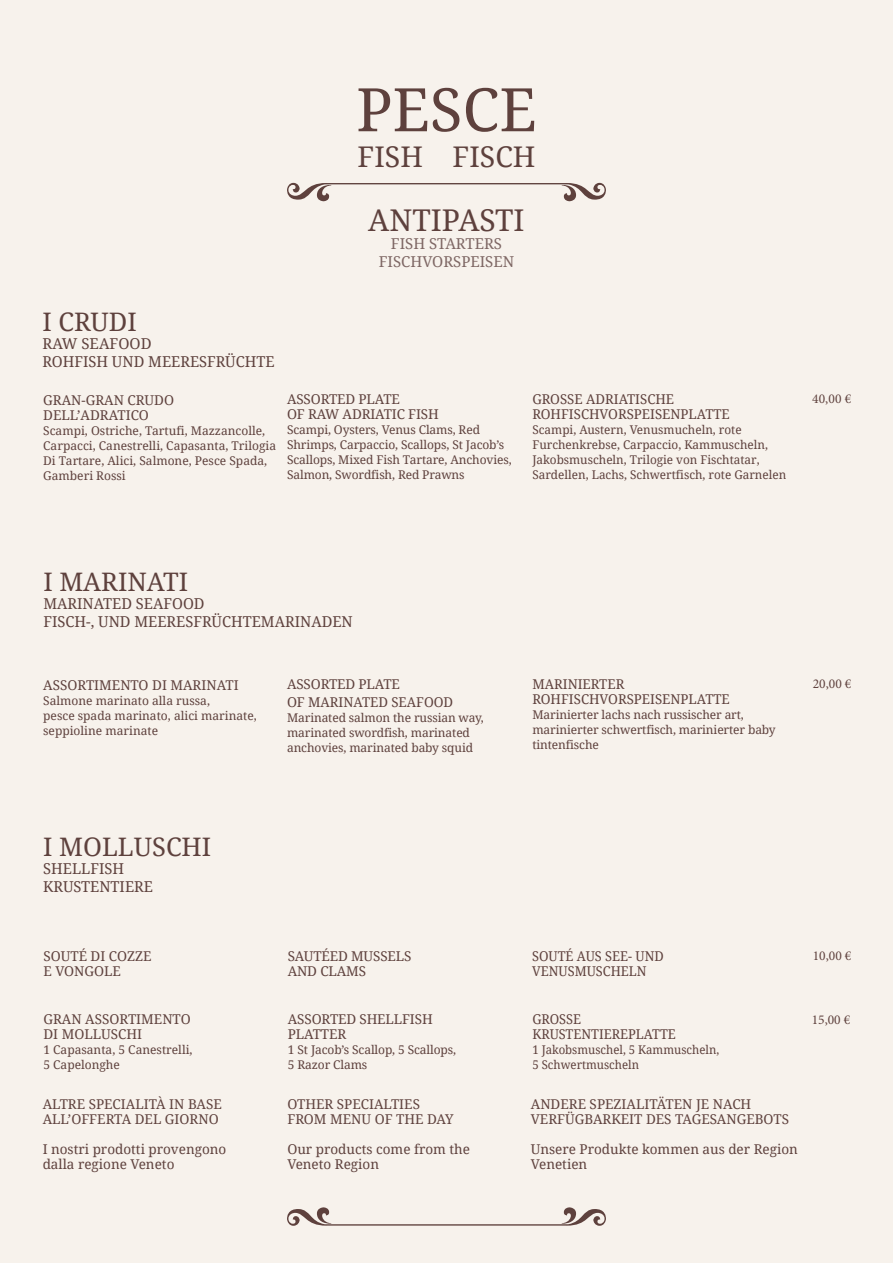
<style>
.page{position:relative;width:893px;height:1263px;background:#f7f2ec}
.page>*{position:absolute;margin:0;border:0;box-sizing:border-box;transform-origin:0 0}
.t1{font:60px "Droid Serif";color:#5e413d}
.t2{font:30px "Droid Serif";color:#5e413d}
.t3{font:28.5px "Droid Serif";color:#5e413d}
.t4{font:25.5px "Droid Serif";color:#5e413d}
.t5{font:15px/18px "Droid Serif";color:#5e413d}
.t6{font:15px/18px "Droid Serif";color:#7e6764;text-align:center}
.t7{font:13.5px/15px "Droid Serif";color:#5e413d}
.t8{font:13.5px/15px "Droid Serif";color:#5e413d;scale:.95 1}
.t9{font:13.5px "Minion Pro";color:#5e413d}
.t10{font:12px/15px "Droid Serif";color:#5e413d}
.t11{font:12px/15px "Droid Serif";color:#5e413d;scale:.95 1}
</style>
<div class="page">
<svg style="left:287px;top:183px;width:319px;height:18px"></svg>
<svg style="left:287px;top:1207px;width:319px;height:19px"></svg>
<h1 class="t1" style="left:356px;top:75px;width:182px">PESCE</h1>
<h3 class="t3" style="left:358px;top:141px;width:179px">FISH Fisch</h3>
<h2 class="t2" style="left:368px;top:204px;width:158px">ANTIPASTI</h2>
<p class="t6" style="left:379px;top:235px;width:75px">Fish starters<br>Fischvorspeisen</p>
<h3 class="t4" style="left:43px;top:307px;width:96px">I CRUDI</h3>
<p class="t5" style="left:43px;top:335px;width:130px">RAW SEAFOOD<br>Rohfish und Meeresfr</p>
<p class="t5" style="left:225px;top:353px;width:41px">üchte</p>
<p class="t7" style="left:43px;top:392px;width:20px">Gran</p>
<p class="t7" style="left:82px;top:392px;width:15px">-gran</p>
<p class="t7" style="left:128px;top:392px;width:10px">cru</p>
<p class="t7" style="left:154px;top:392px;width:21px">do</p>
<p class="t7" style="left:43px;top:407px;width:66px">dell’adratic</p>
<p class="t7" style="left:139px;top:407px;width:12px">o</p>
<p class="t10" style="left:43px;top:423px;width:234px">Scampi, Ostriche, Tartufi, Mazzancolle, Carpacci, Canestrelli, Capasanta, Trilogia Di Tartare, Alici, Salmone, Pesce Spada, Gamberi Rossi</p>
<p class="t7" style="left:287px;top:392px;width:152px">ASSORTED PLATE<br>OF RAW ADRIATIC FISH</p>
<p class="t10" style="left:287px;top:422px;width:226px">Scampi, Oysters, Venus Clams, Red Shrimps, Carpaccio, Scallops, St Jacob’s Scallops, Mixed Fish Tartare, Anchovies, Salmon, Swordfish, Red Prawns</p>
<p class="t7" style="left:532px;top:392px;width:81px">GroSSe Adriatisc</p>
<p class="t7" style="left:655px;top:392px;width:19px">he</p>
<p class="t7" style="left:532px;top:407px;width:37px">Rohfisc</p>
<p class="t7" style="left:589px;top:407px;width:38px">hvorspeisenp</p>
<p class="t7" style="left:689px;top:407px;width:18px">latte</p>
<p class="t10" style="left:532px;top:422px;width:255px">Scampi, Austern, Venusmucheln, rote Furchenkrebse, Carpaccio, Kammuscheln, Jakobsmuscheln, Trilogie von Fischtatar, Sardellen, Lachs, Schwertfisch, rote Garnelen</p>
<p class="t9" style="left:812px;top:390px;width:41px">40,00 €</p>
<h3 class="t4" style="left:43px;top:567px;width:56px">I Marinati</h3>
<p class="t5" style="left:43px;top:595px;width:24px">Marinate</p>
<p class="t5" style="left:121px;top:595px;width:33px">d Seaf</p>
<p class="t5" style="left:172px;top:595px;width:34px">ood</p>
<p class="t5" style="left:43px;top:613px;width:115px">Fisch-, und Meeresfr</p>
<p class="t5" style="left:212px;top:613px;width:43px">üchtemarina</p>
<p class="t5" style="left:322px;top:613px;width:22px">den</p>
<p class="t7" style="left:43px;top:677px;width:44px">Assortiment</p>
<p class="t7" style="left:139px;top:677px;width:102px">o DI MARINATI</p>
<p class="t10" style="left:43px;top:693px;width:215px">Salmone marinato alla russa,<br>pesce spada marinato, alici marinate, seppioline marinate</p>
<p class="t7" style="left:287px;top:675px;width:115px;line-height:18px">ASSORTED PLATE<br>OF Marinate</p>
<p class="t7" style="left:378px;top:695px;width:30px">d Seaf</p>
<p class="t7" style="left:424px;top:695px;width:31px">ood</p>
<p class="t10" style="left:287px;top:710px;width:198px">Marinated salmon the russian way, marinated swordfish, marinated anchovies, marinated baby squid</p>
<h3 class="t4" style="left:43px;top:832px;width:57px">I MOLL</h3>
<h3 class="t4" style="left:134px;top:832px;width:79px">USCHI</h3>
<p class="t5" style="left:43px;top:860px;width:82px">Shellfish<br>Krustentiere</p>
<p class="t7" style="left:532px;top:677px;width:37px">Marinierter<br>Rohfisc</p>
<p class="t7" style="left:589px;top:692px;width:38px">hvorspeisenp</p>
<p class="t7" style="left:689px;top:692px;width:18px">latte</p>
<p class="t10" style="left:532px;top:707px;width:245px">Marinierter lachs nach russischer art, marinierter schwertfisch, marinierter baby tintenfische</p>
<p class="t9" style="left:813px;top:675px;width:40px">20,00 €</p>
<p class="t7" style="left:43px;top:949px;width:27px">Souté</p>
<p class="t7" style="left:43px;top:949px;width:109px;text-indent:47px">di cozze e vongole</p>
<p class="t7" style="left:43px;top:1012px;width:20px">Gran</p>
<p class="t7" style="left:85px;top:1012px;width:44px">Assortiment</p>
<p class="t7" style="left:181px;top:1012px;width:12px">o</p>
<p class="t7" style="left:43px;top:1027px;width:67px">di Mollusc</p>
<p class="t7" style="left:127px;top:1027px;width:16px">hi</p>
<p class="t10" style="left:43px;top:1042px;width:151px">1 Capasanta, 5 Canestrelli,<br>5 Capelonghe</p>
<p class="t7" style="left:43px;top:1097px;width:181px">ALTRE SPECIALITà IN BASE<br>ALL’OFFERTA DEL GIORNO</p>
<p class="t7" style="left:43px;top:1142px;width:185px">I nostri prodotti provengono dalla regione Veneto</p>
<p class="t7" style="left:288px;top:949px;width:125px">SAUTÉED MUSSELS</p>
<p class="t9" style="left:813px;top:947px;width:40px">10,00 €</p>
<p class="t7" style="left:288px;top:964px;width:80px">AND CLAMS</p>
<p class="t8" style="left:532px;top:949px;width:27px">Souté</p>
<p class="t8" style="left:577px;top:949px;width:10px">aus</p>
<p class="t8" style="left:605px;top:949px;width:63px">See- und</p>
<p class="t8" style="left:532px;top:964px;width:20px">Venusmusc</p>
<p class="t8" style="left:611px;top:964px;width:38px">heln</p>
<p class="t7" style="left:288px;top:1012px;width:145px">ASSORTED SHELLFISH<br>PLATTER</p>
<p class="t10" style="left:288px;top:1042px;width:170px">1 St Jacob’s Scallop, 5 Scallops,<br>5 Razor Clams</p>
<p class="t7" style="left:287px;top:1097px;width:168px">OTHER SPECIALTIES<br>FROM MENU OF THE DAY</p>
<p class="t7" style="left:287px;top:1142px;width:184px">Our products come from the<br>Veneto Region</p>
<p class="t8" style="left:532px;top:1012px;width:52px">GroSSe<br>Krustentierep</p>
<p class="t8" style="left:636px;top:1027px;width:18px">latte</p>
<p class="t11" style="left:532px;top:1042px;width:198px">1 Jakobsmuschel, 5 Kammuscheln,<br>5 Schwertmuscheln</p>
<p class="t7" style="left:531px;top:1097px;width:39px">Andere</p>
<p class="t7" style="left:590px;top:1097px;width:86px">Spezialitäten</p>
<p class="t7" style="left:696px;top:1097px;width:27px">je nac</p>
<p class="t7" style="left:741px;top:1097px;width:12px">h</p>
<p class="t7" style="left:531px;top:1112px;width:19px">Verf</p>
<p class="t7" style="left:565px;top:1112px;width:20px">ügbarkeit</p>
<p class="t7" style="left:646px;top:1112px;width:47px">des Tagesangeb</p>
<p class="t7" style="left:764px;top:1112px;width:19px">ots</p>
<p class="t7" style="left:531px;top:1142px;width:269px">Unsere Produkte kommen aus der Region<br>Venetien</p>
<p class="t9" style="left:812px;top:1010px;width:40px">15,00 €</p>
</div>
